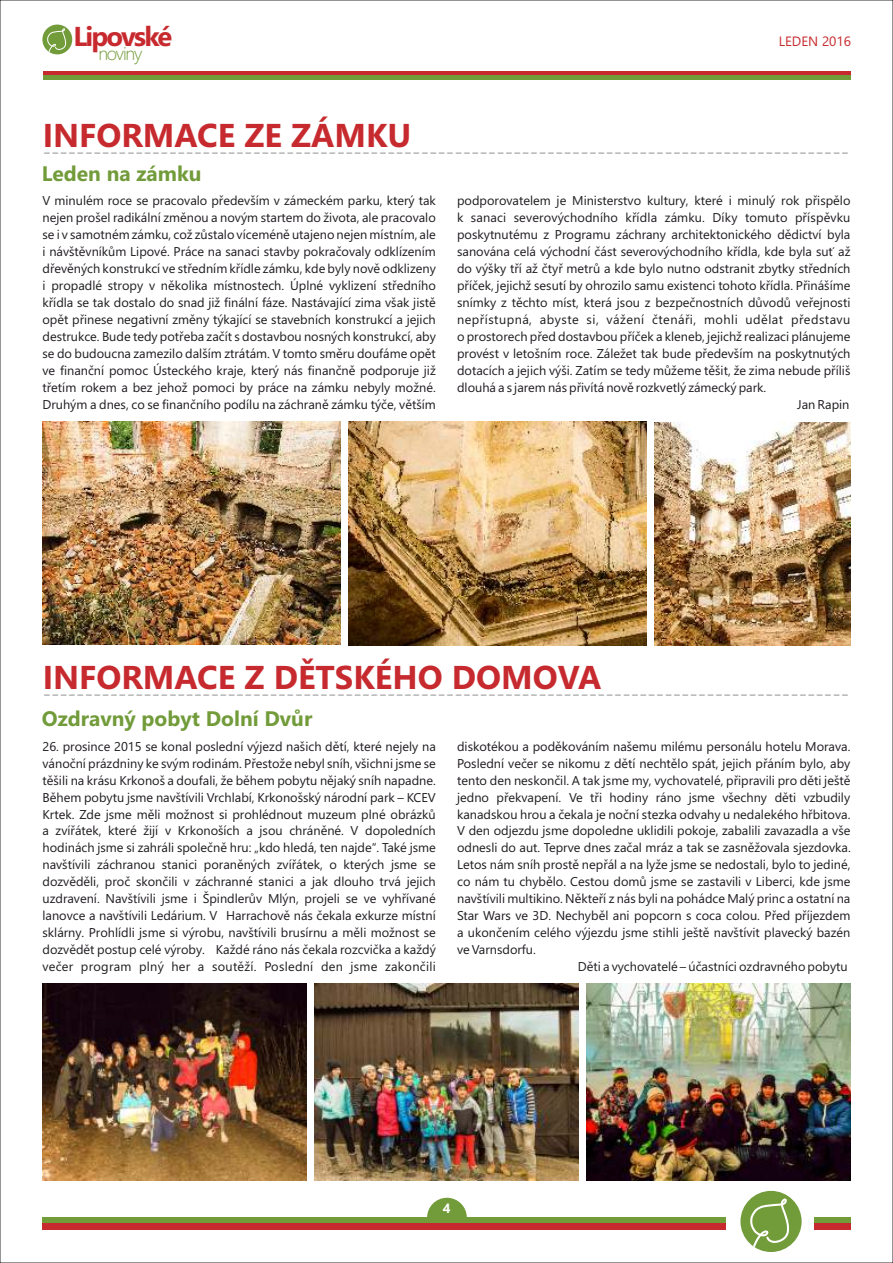
<style>
.page{position:relative;width:893px;height:1263px;background:#fff}
.page>*{position:absolute;margin:0;border:0;box-sizing:border-box;transform-origin:0 0}
.t1{font:700 33px "Segoe UI";color:#c72a2e}
.t2{font:700 27.3px "Segoe UI";letter-spacing:-.07em;color:#c72a2e}
.t3{font:21px "Segoe UI";color:#aeaeae}
.t4{font:700 21px "Segoe UI";color:#729b3a}
.t5{font:300 18.3px "Segoe UI";letter-spacing:-.07em;color:#729b3a}
.t6{font:13.5px "Segoe UI";color:#c72a2e}
.t7{font:700 13.5px "Segoe UI";color:#fff}
.t8{font:12.75px/17px "Segoe UI";color:#1f1b20;text-align:justify}
.t9{font:12.75px "Segoe UI";letter-spacing:.035em;color:#1f1b20}
</style>
<div class="page">
<hr style="left:43px;top:71px;width:807px;height:4px;background:#c72a2e">
<hr style="left:43px;top:75px;width:807px;height:4px;background:#729b3a">
<div style="left:42px;top:25px;width:30px;height:29px;background:#729b3a;border-radius:50%"></div>
<svg style="left:47px;top:28px;width:19px;height:24px"></svg>
<svg style="left:427px;top:1198px;width:40px;height:19px"></svg>
<div style="left:43px;top:1217px;width:683px;height:6px;background:#729b3a"></div>
<div style="left:43px;top:1223px;width:683px;height:7px;background:#c72a2e"></div>
<div style="left:740px;top:1191px;width:62px;height:61px;background:#729b3a;border-radius:50%"></div>
<svg style="left:750px;top:1198px;width:39px;height:49px"></svg>
<div style="left:814px;top:1217px;width:36px;height:6px;background:#729b3a"></div>
<div style="left:814px;top:1223px;width:36px;height:7px;background:#c72a2e"></div>
<img style="left:349px;top:422px;width:297px;height:223px">
<img style="left:655px;top:423px;width:195px;height:222px">
<img style="left:43px;top:421px;width:297px;height:223px">
<img style="left:587px;top:983px;width:263px;height:198px">
<img style="left:315px;top:983px;width:263px;height:198px">
<img style="left:43px;top:983px;width:263px;height:198px">
<h2 class="t2" style="left:73px;top:26px;width:100px">Lipovské</h2>
<h3 class="t5" style="left:98px;top:47px;width:46px">noviny</h3>
<p class="t6" style="left:779px;top:36px;width:74px">LEDEN 2016</p>
<h1 class="t1" style="left:43px;top:122px;width:370px">INFORMACE ZE ZÁMKU</h1>
<h3 class="t3" style="left:43px;top:144px;width:808px">------------------------------------------------------------------------------------------------</h3>
<h3 class="t4" style="left:42px;top:166px;width:161px">Leden na zámku</h3>
<p class="t8" style="left:42px;top:194px;width:395px">V minulém roce se pracovalo především v zámeckém parku, který tak nejen prošel radikální změnou a novým startem do života, ale pracovalo se i v samotném zámku, což zůstalo víceméně utajeno nejen místním, ale i návštěvníkům Lipové. Práce na sanaci stavby pokračovaly odklízením dřevěných konstrukcí ve středním křídle zámku, kde byly nově odklizeny i propadlé stropy v několika místnostech. Úplné vyklizení středního křídla se tak dostalo do snad již finální fáze. Nastávající zima však jistě opět přinese negativní změny týkající se stavebních konstrukcí a jejich destrukce. Bude tedy potřeba začít s dostavbou nosných konstrukcí, aby se do budoucna zamezilo dalším ztrátám. V tomto směru doufáme opět ve finanční pomoc Ústeckého kraje, který nás finančně podporuje již třetím rokem a bez jehož pomoci by práce na zámku nebyly možné.<br>Druhým a dnes, co se finančního podílu na záchraně zámku týče, větším</p>
<p class="t8" style="left:457px;top:194px;width:395px">podporovatelem je Ministerstvo kultury, které i minulý rok přispělo</p>
<p class="t8" style="left:457px;top:211px;width:395px">k sanaci severovýchodního křídla zámku. Díky tomuto příspěvku</p>
<p class="t8" style="left:457px;top:228px;width:395px">poskytnutému z Programu záchrany architektonického dědictví byla</p>
<p class="t8" style="left:457px;top:245px;width:395px">sanována celá východní část severovýchodního křídla, kde byla suť až</p>
<p class="t8" style="left:457px;top:262px;width:395px">do výšky tří až čtyř metrů a kde bylo nutno odstranit zbytky středních</p>
<p class="t8" style="left:457px;top:278px;width:395px">příček, jejichž sesutí by ohrozilo samu existenci tohoto křídla. Přinášíme</p>
<p class="t8" style="left:457px;top:295px;width:395px">snímky z těchto míst, která jsou z bezpečnostních důvodů veřejnosti</p>
<p class="t9" style="left:457px;top:315px;width:395px">nepřístupná, abyste si, vážení čtenáři, mohli udělat představu</p>
<p class="t8" style="left:457px;top:329px;width:395px">o prostorech před dostavbou příček a kleneb, jejichž realizaci plánujeme</p>
<p class="t8" style="left:457px;top:346px;width:395px">provést v letošním roce. Záležet tak bude především na poskytnutých</p>
<p class="t8" style="left:457px;top:363px;width:395px">dotacích a jejich výši. Zatím se tedy můžeme těšit, že zima nebude příliš</p>
<p class="t8" style="left:457px;top:380px;width:311px">dlouhá a s jarem nás přivítá nově rozkvetlý zámecký park.</p>
<p class="t8" style="left:797px;top:397px;width:54px">Jan Rapin</p>
<h1 class="t1" style="left:43px;top:665px;width:560px">INFORMACE Z DĚTSKÉHO DOMOVA</h1>
<h3 class="t3" style="left:43px;top:686px;width:808px">------------------------------------------------------------------------------------------------</h3>
<h3 class="t4" style="left:42px;top:711px;width:272px">Ozdravný pobyt Dolní Dvůr</h3>
<p class="t8" style="left:42px;top:739px;width:395px">26. prosince 2015 se konal poslední výjezd našich dětí, které nejely na vánoční prázdniny ke svým rodinám. Přestože nebyl sníh, všichni jsme se těšili na krásu Krkonoš a doufali, že během pobytu nějaký sníh napadne.<br>Během pobytu jsme navštívili Vrchlabí, Krkonošský národní park – KCEV Krtek. Zde jsme měli možnost si prohlédnout muzeum plné obrázků a zvířátek, které žijí v Krkonoších a jsou chráněné. V dopoledních hodinách jsme si zahráli společně hru: „kdo hledá, ten najde“. Také jsme navštívili záchranou stanici poraněných zvířátek, o kterých jsme se dozvěděli, proč skončili v záchranné stanici a jak dlouho trvá jejich uzdravení. Navštívili jsme i Špindlerův Mlýn, projeli se ve vyhřívané lanovce a navštívili Ledárium. V Harrachově nás čekala exkurze místní sklárny. Prohlídli jsme si výrobu, navštívili brusírnu a měli možnost se dozvědět postup celé výroby. Každé ráno nás čekala rozcvička a každý večer program plný her a soutěží. Poslední den jsme zakončili</p>
<p class="t8" style="left:457px;top:739px;width:395px">diskotékou a poděkováním našemu milému personálu hotelu Morava.</p>
<p class="t8" style="left:457px;top:756px;width:395px">Poslední večer se nikomu z dětí nechtělo spát, jejich přáním bylo, aby</p>
<p class="t8" style="left:457px;top:773px;width:395px">tento den neskončil. A tak jsme my, vychovatelé, připravili pro děti ještě</p>
<p class="t8" style="left:457px;top:790px;width:395px">jedno překvapení. Ve tři hodiny ráno jsme všechny děti vzbudily</p>
<p class="t8" style="left:457px;top:807px;width:395px">kanadskou hrou a čekala je noční stezka odvahy u nedalekého hřbitova.</p>
<p class="t8" style="left:457px;top:824px;width:395px">V den odjezdu jsme dopoledne uklidili pokoje, zabalili zavazadla a vše</p>
<p class="t8" style="left:457px;top:841px;width:395px">odnesli do aut. Teprve dnes začal mráz a tak se zasněžovala sjezdovka.</p>
<p class="t8" style="left:457px;top:858px;width:395px">Letos nám sníh prostě nepřál a na lyže jsme se nedostali, bylo to jediné,</p>
<p class="t8" style="left:457px;top:874px;width:395px">co nám tu chybělo. Cestou domů jsme se zastavili v Liberci, kde jsme</p>
<p class="t8" style="left:457px;top:891px;width:395px">navštívili multikino. Někteří z nás byli na pohádce Malý princ a ostatní na</p>
<p class="t8" style="left:457px;top:908px;width:395px">Star Wars ve 3D. Nechyběl ani popcorn s coca colou. Před příjezdem</p>
<p class="t8" style="left:457px;top:925px;width:395px">a ukončením celého výjezdu jsme stihli ještě navštívit plavecký bazén</p>
<p class="t8" style="left:457px;top:942px;width:80px">ve Varnsdorfu.</p>
<p class="t8" style="left:578px;top:959px;width:271px">Děti a vychovatelé – účastníci ozdravného pobytu</p>
<p class="t7" style="left:443px;top:1203px;width:9px">4</p>
</div>
